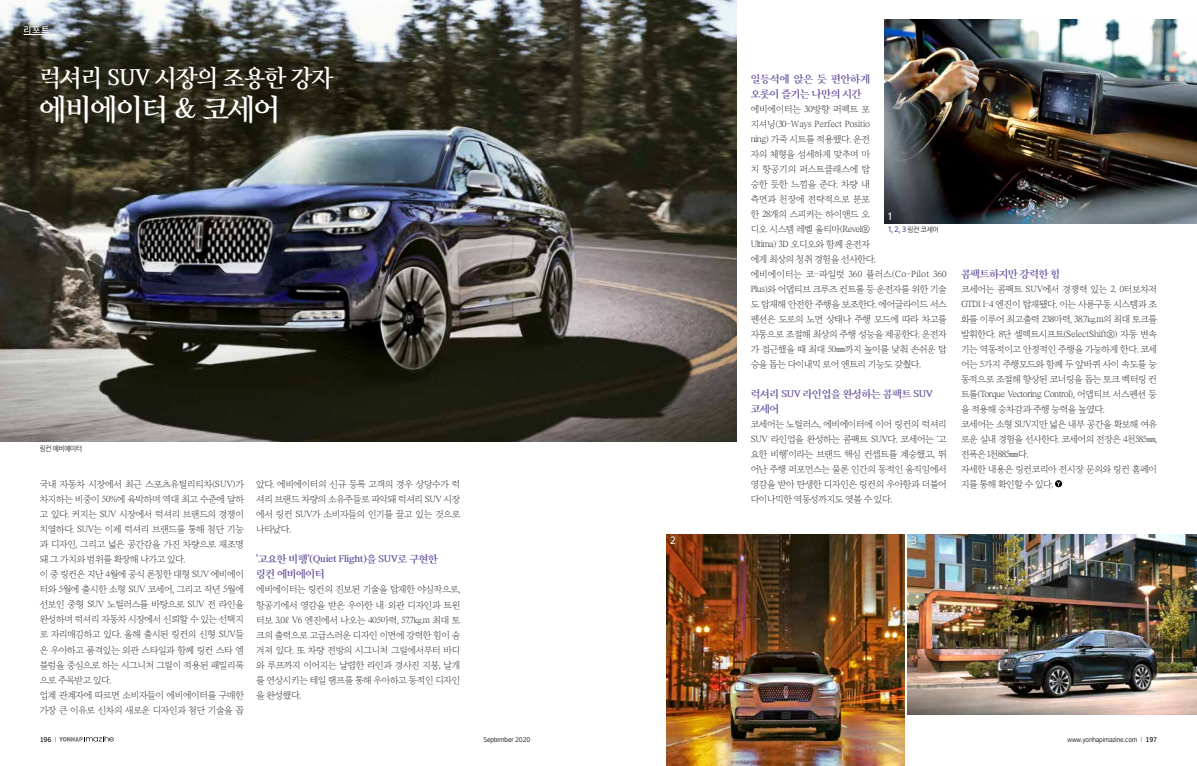
<style>
.page{position:relative;width:1197px;height:766px;background:#fff}
.page>*{position:absolute;margin:0;border:0;box-sizing:border-box;transform-origin:0 0}
.t1{font:29px "Yoon Myungjo Pro 750";letter-spacing:-.03em;color:#fff;scale:.93 1}
.t2{font:23.5px "Yoon Myungjo Pro 750";letter-spacing:-.03em;color:#fff;scale:.93 1}
.t3{font:10px/15px "Yoon Myungjo Pro 750";letter-spacing:-.04em;color:#604b97}
.t4{font:9.5px "Yoon Gothic Pro 760";color:#fff}
.t5{font:9.2px/15px "Yoon Myungjo Pro 710";letter-spacing:-.05em;color:#000}
.t6{font:8.5px "Yoon Gothic Pro 760";color:#fff}
.t7{font:500 7px "Arita Heiti";letter-spacing:-.025em;color:#000}
.t8{font:7px "Yoon Gothic Pro 770";color:#604b97;scale:.96 1}
.t9{font:7px "Yoon Gothic Pro 730";letter-spacing:-.04em;color:#000;scale:.96 1}
.t10{font:700 7px "Arita Heiti";color:#000}
.s1{font-family:"Yoon Gothic Pro 730";color:#000}
.s2{font-weight:300}
.s3{font-weight:700}
</style>
<div class="page">
<svg style="left:59px;top:736px;width:55px;height:5px"></svg>
<img style="left:0;top:0;width:736px;height:441px">
<img style="left:907px;top:534px;width:289px;height:180px">
<img style="left:666px;top:534px;width:238px;height:231px">
<svg style="left:19px;top:20px;width:36px;height:21px"></svg>
<svg style="left:24px;top:34px;width:26px;height:1px"></svg>
<img style="left:884px;top:20px;width:312px;height:203px">
<div style="left:908px;top:533px;width:11px;height:14px;background:#000;opacity:.75"></div>
<svg style="left:1054px;top:480px;width:7px;height:7px"></svg>
<svg style="left:1056px;top:481px;width:4px;height:5px"></svg>
<p class="t6" style="left:24px;top:24px;width:27px">리포트</p>
<h2 class="t2" style="left:40px;top:63px;width:317px">럭셔리 SUV 시장의 조용한 강자</h2>
<h1 class="t1" style="left:40px;top:91px;width:260px">에비에이터 &amp; 코세어</h1>
<p class="t9" style="left:40px;top:444px;width:46px">링컨 에비에이터</p>
<p class="t5" style="left:40px;top:476px;width:206px">국내 자동차 시장에서 최근 스포츠유틸리티차(SUV)가 차지하는 비중이 50%에 육박하며 역대 최고 수준에 달하 고 있다. 커지는 SUV 시장에서 럭셔리 브랜드의 경쟁이 치열하다. SUV는 이제 럭셔리 브랜드를 통해 첨단 기능 과 디자인, 그리고 넓은 공간감을 가진 차량으로 재조명 돼 그 가치와 범위를 확장해 나가고 있다.<br>이 중 링컨은 지난 4월에 공식 론칭한 대형 SUV 에비에이 터와 5월에 출시한 소형 SUV 코세어, 그리고 작년 5월에 선보인 중형 SUV 노틸러스를 바탕으로 SUV 전 라인을 완성하며 럭셔리 자동차 시장에서 신뢰할 수 있는 선택지 로 자리매김하고 있다. 올해 출시된 링컨의 신형 SUV들 은 우아하고 품격있는 외관 스타일과 함께 링컨 스타 엠 블럼을 중심으로 하는 시그니처 그릴이 적용된 패밀리룩 으로 주목받고 있다.<br>업계 관계자에 따르면 소비자들이 에비에이터를 구매한 가장 큰 이유로 신차의 새로운 디자인과 첨단 기술을 꼽</p>
<p class="t5" style="left:256px;top:476px;width:206px;text-align:justify">았다. 에비에이터의 신규 등록 고객의 경우 상당수가 럭 셔리 브랜드 차량의 소유주들로 파악돼 럭셔리 SUV 시장 에서 링컨 SUV가 소비자들의 인기를 끌고 있는 것으로 나타났다.</p>
<p class="t3" style="left:256px;top:551px;width:183px">‘고요한 비행’(Quiet Flight)을 SUV로 구현한 링컨 에비에이터</p>
<p class="t5" style="left:256px;top:581px;width:206px;text-align:justify">에비에이터는 링컨의 진보된 기술을 탑재한 야심작으로, 항공기에서 영감을 받은 우아한 내·외관 디자인과 트윈 터보 3.0ℓ V6 엔진에서 나오는 405마력, 57.7㎏.m 최대 토 크의 출력으로 고급스러운 디자인 이면에 강력한 힘이 숨 겨져 있다. 또 차량 전방의 시그니처 그릴에서부터 바디 와 루프까지 이어지는 날렵한 라인과 경사진 지붕, 날개 를 연상시키는 테일 램프를 통해 우아하고 동적인 디자인 을 완성했다.</p>
<p class="t3" style="left:750px;top:71px;width:121px">일등석에 앉은 듯 편안하게 오롯이 즐기는 나만의 시간</p>
<p class="t5" style="left:750px;top:101px;width:198px">에비에이터는 30방향 퍼펙트 포<br>지셔닝(30-Ways Perfect Positio<br>ning) 가죽 시트를 적용했다. 운전<br>자의 체형을 섬세하게 맞추며 마<br>치 항공기의 퍼스트클래스에 탑<br>승한 듯한 느낌을 준다. 차량 내<br>측면과 천장에 전략적으로 분포<br>한 28개의 스피커는 하이앤드 오<br>디오 시스템 레벨 울티마(Revel®<br>Ultima) 3D 오디오와 함께 운전자<br>에게 최상의 청취 경험을 선사한다.<br>에비에이터는 코-파일럿 360 플러스(Co-Pilot 360<br>Plus)와 어댑티브 크루즈 컨트롤 등 운전자를 위한 기술 도 탑재해 안전한 주행을 보조한다. 에어글라이드 서스 펜션은 도로의 노면 상태나 주행 모드에 따라 차고를 자동으로 조절해 최상의 주행 성능을 제공한다. 운전자 가 접근했을 때 최대 50㎜까지 높이를 낮춰 손쉬운 탑 승을 돕는 다이내믹 로어 엔트리 기능도 갖췄다.</p>
<p class="t3" style="left:750px;top:386px;width:184px">럭셔리 SUV 라인업을 완성하는 콤팩트 SUV 코세어</p>
<p class="t5" style="left:750px;top:416px;width:198px;text-align:justify">코세어는 노틸러스, 에비에이터에 이어 링컨의 럭셔리 SUV 라인업을 완성하는 콤팩트 SUV다. 코세어는 ‘고 요한 비행’이라는 브랜드 핵심 컨셉트를 계승했고, 뛰 어난 주행 퍼포먼스는 물론 인간의 동적인 움직임에서 영감을 받아 탄생한 디자인은 링컨의 우아함과 더불어 다이나믹한 역동성까지도 엿볼 수 있다.</p>
<p class="t4" style="left:888px;top:209px;width:5px">1</p>
<p class="t8" style="left:888px;top:224px;width:54px">1, 2, 3 <span class="s1">링컨 코세어</span></p>
<p class="t4" style="left:670px;top:534px;width:7px">2</p>
<p class="t4" style="left:911px;top:534px;width:7px">3</p>
<p class="t3" style="left:960px;top:266px;width:101px">콤팩트하지만 강력한 힘</p>
<p class="t5" style="left:960px;top:281px;width:198px">코세어는 콤팩트 SUV에서 경쟁력 있는 2. 0터보차저<br>GTDI I-4 엔진이 탑재됐다. 이는 사륜구동 시스템과 조 화를 이루어 최고출력 238마력, 38.7㎏.m의 최대 토크를 발휘한다. 8단 셀렉트시프트(SelectShift®) 자동 변속 기는 역동적이고 안정적인 주행을 가능하게 한다. 코세 어는 5가지 주행모드와 함께 두 앞바퀴 사이 속도를 능 동적으로 조절해 향상된 코너링을 돕는 토크 벡터링 컨 트롤(Torque Vectoring Control), 어댑티브 서스펜션 등 을 적용해 승차감과 주행 능력을 높였다.<br>코세어는 소형 SUV지만 넓은 내부 공간을 확보해 여유 로운 실내 경험을 선사한다. 코세어의 전장은 4천585㎜, 전폭은 1천885㎜다.<br>자세한 내용은 링컨코리아 전시장 문의와 링컨 홈페이 지를 통해 확인할 수 있다.</p>
<p class="t10" style="left:40px;top:734px;width:18px">196 <span class="s2">I</span></p>
<p class="t7" style="left:483px;top:735px;width:48px">September 2020</p>
<p class="t7" style="left:1067px;top:735px;width:91px">www.yonhapimazine.com <span class="s2">I</span> <span class="s3">197</span></p>
</div>
